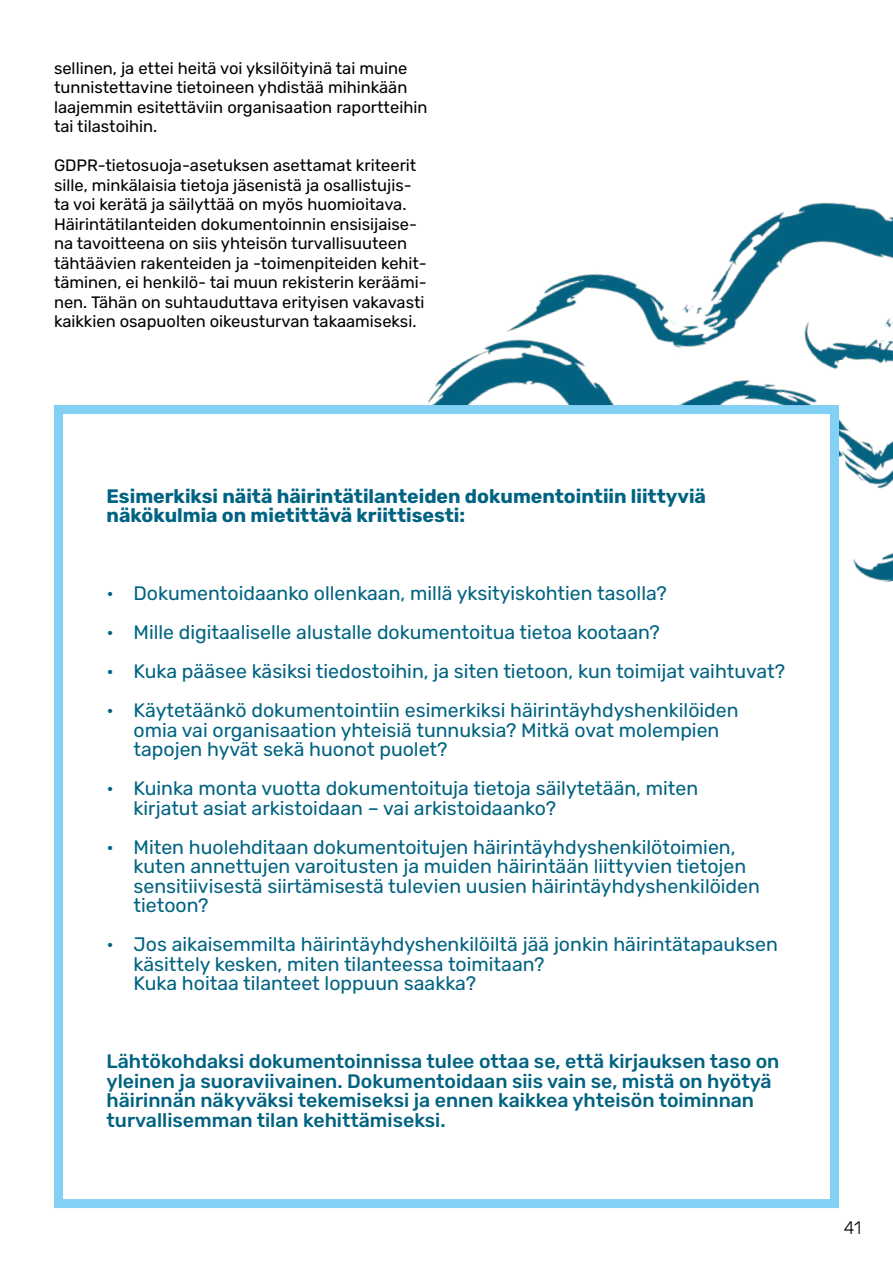
<style>
.page{position:relative;width:893px;height:1263px;background:#fff}
.page>*{position:absolute;margin:0;border:0;box-sizing:border-box;transform-origin:0 0}
.t1{font:19.5px/19.5px "Rubik";color:#006382}
.t2{font:500 19.5px/19.5px "Rubik";color:#006382}
.t3{font:700 19.5px/19.5px "Rubik";color:#006382}
.t4{font:300 18px "Rubik";color:#000}
.t5{font:16.5px/19.5px "Rubik";color:#000}
</style>
<div class="page">
<img style="left:427px;top:202px;width:466px;height:381px">
<div style="left:54px;top:405px;width:785px;height:803px;background:#fff;border:9px solid #83d0f5"></div>
<p class="t5" style="left:54px;top:58px;width:375px">sellinen, ja ettei heitä voi yksilöityinä tai muine tunnistettavine tietoineen yhdistää mihinkään laajemmin esitettäviin organisaation raportteihin tai tilastoihin.</p>
<p class="t5" style="left:54px;top:156px;width:374px">GDPR-tietosuoja-asetuksen asettamat kriteerit sille, minkälaisia tietoja jäsenistä ja osallistujis&shy;ta voi kerätä ja säilyttää on myös huomioitava.<br>Häirintätilanteiden dokumentoinnin ensisijaise&shy;na tavoitteena on siis yhteisön turvallisuuteen tähtäävien rakenteiden ja -toimenpiteiden kehit&shy;täminen, ei henkilö- tai muun rekisterin keräämi&shy;nen. Tähän on suhtauduttava erityisen vakavasti kaikkien osapuolten oikeusturvan takaamiseksi.</p>
<p class="t3" style="left:107px;top:487px;width:601px">Esimerkiksi näitä häirintätilanteiden dokumentointiin liittyviä näkökulmia on mietittävä kriittisesti:</p>
<p class="t1" style="left:107px;top:584px;width:562px">• Dokumentoidaanko ollenkaan, millä yksityiskohtien tasolla?</p>
<p class="t1" style="left:107px;top:623px;width:555px">• Mille digitaaliselle alustalle dokumentoitua tietoa kootaan?</p>
<p class="t1" style="left:107px;top:662px;width:680px">• Kuka pääsee käsiksi tiedostoihin, ja siten tietoon, kun toimijat vaihtuvat?</p>
<p class="t1" style="left:134px;top:701px;width:607px;text-indent:-27px">• Käytetäänkö dokumentointiin esimerkiksi häirintäyhdyshenkilöiden omia vai organisaation yhteisiä tunnuksia? Mitkä ovat molempien tapojen hyvät sekä huonot puolet?</p>
<p class="t1" style="left:134px;top:779px;width:566px;text-indent:-27px">• Kuinka monta vuotta dokumentoituja tietoja säilytetään, miten kirjatut asiat arkistoidaan – vai arkistoidaanko?</p>
<p class="t1" style="left:134px;top:837px;width:628px;text-indent:-27px">• Miten huolehditaan dokumentoitujen häirintäyhdyshenkilötoimien, kuten annettujen varoitusten ja muiden häirintään liittyvien tietojen sensitiivisestä siirtämisestä tulevien uusien häirintäyhdyshenkilöiden tietoon?</p>
<p class="t1" style="left:134px;top:935px;width:646px;text-indent:-27px">• Jos aikaisemmilta häirintäyhdyshenkilöiltä jää jonkin häirintätapauksen käsittely kesken, miten tilanteessa toimitaan?<br>Kuka hoitaa tilanteet loppuun saakka?</p>
<p class="t2" style="left:107px;top:1052px;width:674px">Lähtökohdaksi dokumentoinnissa tulee ottaa se, että kirjauksen taso on yleinen ja suoraviivainen. Dokumentoidaan siis vain se, mistä on hyötyä häirinnän näkyväksi tekemiseksi ja ennen kaikkea yhteisön toiminnan turvallisemman tilan kehittämiseksi.</p>
<p class="t4" style="left:844px;top:1218px;width:19px">41</p>
</div>
